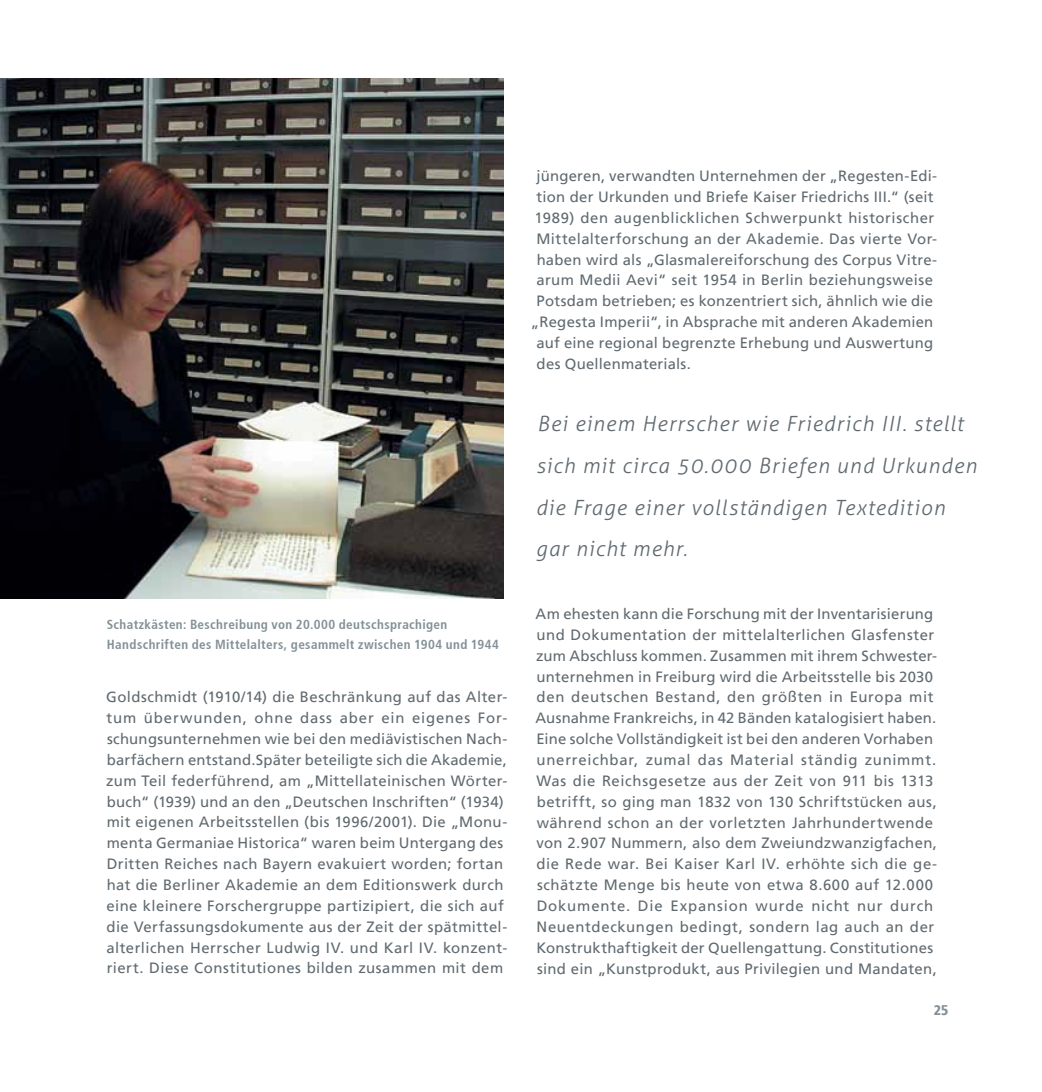
<style>
.page{position:relative;width:1042px;height:1092px;background:#fff}
.page>*{position:absolute;margin:0;border:0;box-sizing:border-box;transform-origin:0 0}
.t1{font:italic 300 21px/41.6px "Aller";letter-spacing:.05em;color:#606a70}
.t2{font:14.88px/20.8px "Frutiger LT";letter-spacing:.025em;color:#606a70}
.t3{font:900 condensed 14px "Frutiger 77";color:#839097}
.t4{font:700 condensed 13.12px/19.2px "Frutiger 67";letter-spacing:.03em;color:#839097}
</style>
<div class="page">
<img style="left:0;top:79px;width:504px;height:519px">
<p class="t4" style="left:107px;top:615px;width:394px">Schatzkästen: Beschreibung von 20.000 deutschsprachigen<br>Handschriften des Mittelalters, gesammelt zwischen 1904 und 1944</p>
<p class="t2" style="left:106px;top:686px;width:403px">Goldschmidt (1910/14) die Beschränkung auf das Alter&shy;tum überwunden, ohne dass aber ein eigenes For&shy;schungsunternehmen wie bei den mediävistischen Nach&shy;barfächern entstand.Später beteiligte sich die Akademie, zum Teil federführend, am „Mittellateinischen Wörter&shy;buch“ (1939) und an den „Deutschen Inschriften“ (1934) mit eigenen Arbeitsstellen (bis 1996/2001). Die „Monu&shy;menta Germaniae Historica“ waren beim Untergang des Dritten Reiches nach Bayern evakuiert worden; fortan hat die Berliner Akademie an dem Editionswerk durch eine kleinere Forschergruppe partizipiert, die sich auf die Verfassungsdokumente aus der Zeit der spätmittel&shy;alterlichen Herrscher Ludwig IV. und Karl IV. konzent&shy;riert. Diese Constitutiones bilden zusammen mit dem</p>
<p class="t2" style="left:536px;top:166px;width:402px">jüngeren, verwandten Unternehmen der „Regesten-Edi-</p>
<p class="t2" style="left:536px;top:186px;width:398px">tion der Urkunden und Briefe Kaiser Friedrichs III.“ (seit</p>
<p class="t2" style="left:534px;top:207px;width:401px">1989) den augenblicklichen Schwerpunkt historischer</p>
<p class="t2" style="left:536px;top:228px;width:402px">Mittelalterforschung an der Akademie. Das vierte Vor-</p>
<p class="t2" style="left:537px;top:249px;width:402px">haben wird als „Glasmalereiforschung des Corpus Vitre-</p>
<p class="t2" style="left:536px;top:270px;width:398px">arum Medii Aevi“ seit 1954 in Berlin beziehungsweise</p>
<p class="t2" style="left:537px;top:291px;width:398px">Potsdam betrieben; es konzentriert sich, ähnlich wie die</p>
<p class="t2" style="left:531px;top:311px;width:404px">„Regesta Imperii“, in Absprache mit anderen Akademien</p>
<p class="t2" style="left:536px;top:332px;width:398px">auf eine regional begrenzte Erhebung und Auswertung</p>
<p class="t2" style="left:536px;top:353px;width:156px">des Quellenmaterials.</p>
<h1 class="t1" style="left:536px;top:403px;width:442px">Bei einem Herrscher wie Friedrich III. stellt sich mit circa 50.000 Briefen und Urkunden die Frage einer vollständigen Textedition gar nicht mehr.</h1>
<p class="t2" style="left:535px;top:603px;width:403px">Am ehesten kann die Forschung mit der Inventarisierung und Dokumentation der mittelalterlichen Glasfenster zum Abschluss kommen. Zusammen mit ihrem Schwester&shy;unternehmen in Freiburg wird die Arbeitsstelle bis 2030 den deutschen Bestand, den größten in Europa mit Ausnahme Frankreichs, in 42 Bänden katalogisiert haben.<br>Eine solche Vollständigkeit ist bei den anderen Vorhaben unerreichbar, zumal das Material ständig zunimmt.<br>Was die Reichsgesetze aus der Zeit von 911 bis 1313 betrifft, so ging man 1832 von 130 Schriftstücken aus, während schon an der vorletzten Jahrhundertwende von 2.907 Nummern, also dem Zweiundzwanzigfachen, die Rede war. Bei Kaiser Karl IV. erhöhte sich die ge&shy;schätzte Menge bis heute von etwa 8.600 auf 12.000<br>Dokumente. Die Expansion wurde nicht nur durch Neuentdeckungen bedingt, sondern lag auch an der Konstrukthaftigkeit der Quellengattung. Constitutiones sind ein „Kunstprodukt, aus Privilegien und Mandaten,</p>
<p class="t3" style="left:934px;top:1001px;width:16px">25</p>
</div>
